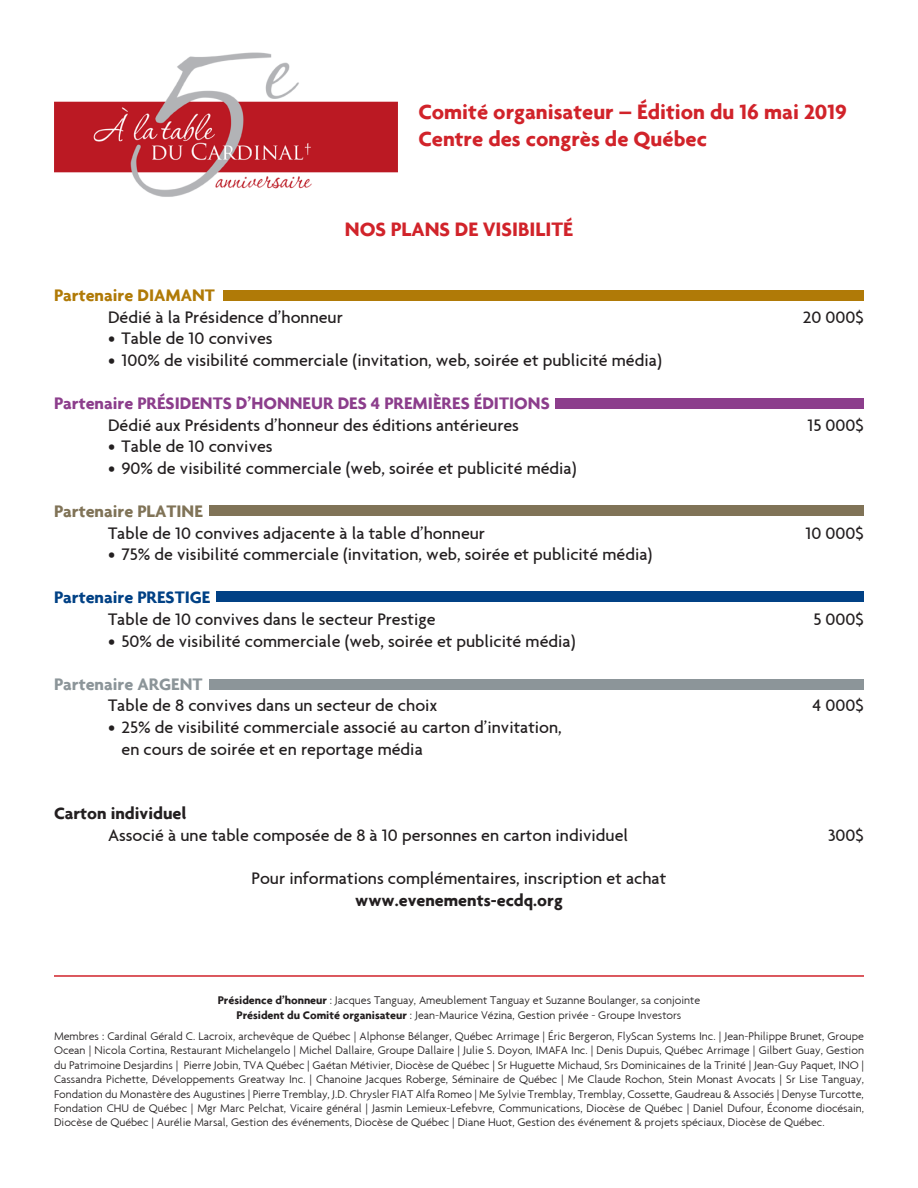
<style>
.page{position:relative;width:918px;height:1188px;background:#fff}
.page>*{position:absolute;margin:0;border:0;box-sizing:border-box;transform-origin:0 0}
.t1{font:700 22.5px "Agenda";color:#d1232a}
.t2{font:700 21px "Agenda";color:#d1232a}
.t3{font:500 18px/21.6px "Agenda";color:#231f20}
.t4{font:700 18px "Agenda";color:#8c3e8c}
.t5{font:700 18px "Agenda";color:#231f20}
.t6{font:700 18px "Agenda";color:#014185}
.t7{font:700 18px "Agenda";color:#b07a07}
.t8{font:700 18px "Agenda";color:#807357}
.t9{font:700 18px "Agenda";color:#8c9599}
.t10{font:300 12px/14.4px "Agenda";color:#231f20;text-align:justify}
.s1{font-weight:700}
</style>
<div class="page">
<img style="left:54px;top:52px;width:343px;height:145px">
<hr style="left:54px;top:975px;width:810px;height:2px;background:#d1232a">
<div style="left:210px;top:505px;width:654px;height:11px;background:#807357"></div>
<div style="left:217px;top:591px;width:647px;height:11px;background:#014185"></div>
<div style="left:210px;top:679px;width:654px;height:11px;background:#8c9599"></div>
<div style="left:224px;top:290px;width:640px;height:11px;background:#b07a07"></div>
<div style="left:555px;top:398px;width:309px;height:10px;background:#8c3e8c"></div>
<p class="t1" style="left:418px;top:98px;width:430px">Comité organisateur – Édition du 16 mai 2019</p>
<p class="t1" style="left:418px;top:125px;width:290px">Centre des congrès de Québec</p>
<p class="t2" style="left:345px;top:217px;width:230px">NOS PLANS DE VISIBILITÉ</p>
<p class="t7" style="left:54px;top:284px;width:163px">Partenaire DIAMANT</p>
<p class="t3" style="left:108px;top:306px;width:236px">Dédié à la Présidence d’honneur</p>
<p class="t3" style="left:803px;top:306px;width:63px">20 000$</p>
<p class="t3" style="left:108px;top:327px;width:166px">• Table de 10 convives</p>
<p class="t3" style="left:108px;top:349px;width:555px">• 100% de visibilité commerciale (invitation, web, soirée et publicité média)</p>
<p class="t4" style="left:54px;top:392px;width:497px">Partenaire PRÉSIDENTS D’HONNEUR DES 4 PREMIÈRES ÉDITIONS</p>
<p class="t3" style="left:108px;top:414px;width:413px">Dédié aux Présidents d’honneur des éditions antérieures</p>
<p class="t3" style="left:807px;top:414px;width:58px">15 000$</p>
<p class="t3" style="left:108px;top:435px;width:166px">• Table de 10 convives</p>
<p class="t3" style="left:108px;top:457px;width:470px">• 90% de visibilité commerciale (web, soirée et publicité média)</p>
<p class="t8" style="left:54px;top:500px;width:150px">Partenaire PLATINE</p>
<p class="t3" style="left:108px;top:522px;width:379px">Table de 10 convives adjacente à la table d’honneur</p>
<p class="t3" style="left:806px;top:522px;width:60px">10 000$</p>
<p class="t3" style="left:108px;top:543px;width:546px">• 75% de visibilité commerciale (invitation, web, soirée et publicité média)</p>
<p class="t6" style="left:54px;top:587px;width:158px">Partenaire PRESTIGE</p>
<p class="t3" style="left:108px;top:608px;width:329px">Table de 10 convives dans le secteur Prestige</p>
<p class="t3" style="left:813px;top:608px;width:52px">5 000$</p>
<p class="t3" style="left:108px;top:630px;width:469px">• 50% de visibilité commerciale (web, soirée et publicité média)</p>
<p class="t9" style="left:54px;top:673px;width:150px">Partenaire ARGENT</p>
<p class="t3" style="left:108px;top:694px;width:331px">Table de 8 convives dans un secteur de choix</p>
<p class="t3" style="left:813px;top:694px;width:53px">4 000$</p>
<p class="t3" style="left:122px;top:716px;width:442px;text-indent:-14px">• 25% de visibilité commerciale associé au carton d’invitation, en cours de soirée et en reportage média</p>
<p class="t5" style="left:54px;top:803px;width:134px">Carton individuel</p>
<p class="t3" style="left:108px;top:824px;width:522px">Associé à une table composée de 8 à 10 personnes en carton individuel</p>
<p class="t3" style="left:828px;top:824px;width:37px">300$</p>
<p class="t3" style="left:252px;top:867px;width:416px">Pour informations complémentaires, inscription et achat</p>
<p class="t5" style="left:355px;top:889px;width:209px">www.evenements-ecdq.org</p>
<p class="t10" style="left:218px;top:993px;width:484px"><span class="s1">Présidence d’honneur</span> : Jacques Tanguay, Ameublement Tanguay et Suzanne Boulanger, sa conjointe</p>
<p class="t10" style="left:237px;top:1008px;width:446px"><span class="s1">Président du Comité organisateur</span> : Jean-Maurice Vézina, Gestion privée - Groupe Investors</p>
<p class="t10" style="left:54px;top:1029px;width:812px">Membres : Cardinal Gérald C. Lacroix, archevêque de Québec | Alphonse Bélanger, Québec Arrimage | Éric Bergeron, FlyScan Systems Inc. | Jean-Philippe Brunet, Groupe Ocean | Nicola Cortina, Restaurant Michelangelo | Michel Dallaire, Groupe Dallaire | Julie S. Doyon, IMAFA Inc. | Denis Dupuis, Québec Arrimage | Gilbert Guay, Gestion du Patrimoine Desjardins | Pierre Jobin, TVA Québec | Gaétan Métivier, Diocèse de Québec | Sr Huguette Michaud, Srs Dominicaines de la Trinité | Jean-Guy Paquet, INO | Cassandra Pichette, Développements Greatway Inc. | Chanoine Jacques Roberge, Séminaire de Québec | Me Claude Rochon, Stein Monast Avocats | Sr Lise Tanguay, Fondation du Monastère des Augustines | Pierre Tremblay, J.D. Chrysler FIAT Alfa Romeo | Me Sylvie Tremblay, Tremblay, Cossette, Gaudreau &amp; Associés | Denyse Turcotte, Fondation CHU de Québec | Mgr Marc Pelchat, Vicaire général | Jasmin Lemieux-Lefebvre, Communications, Diocèse de Québec | Daniel Dufour, Économe diocésain, Diocèse de Québec | Aurélie Marsal, Gestion des événements, Diocèse de Québec | Diane Huot, Gestion des événement &amp; projets spéciaux, Diocèse de Québec.</p>
</div>
